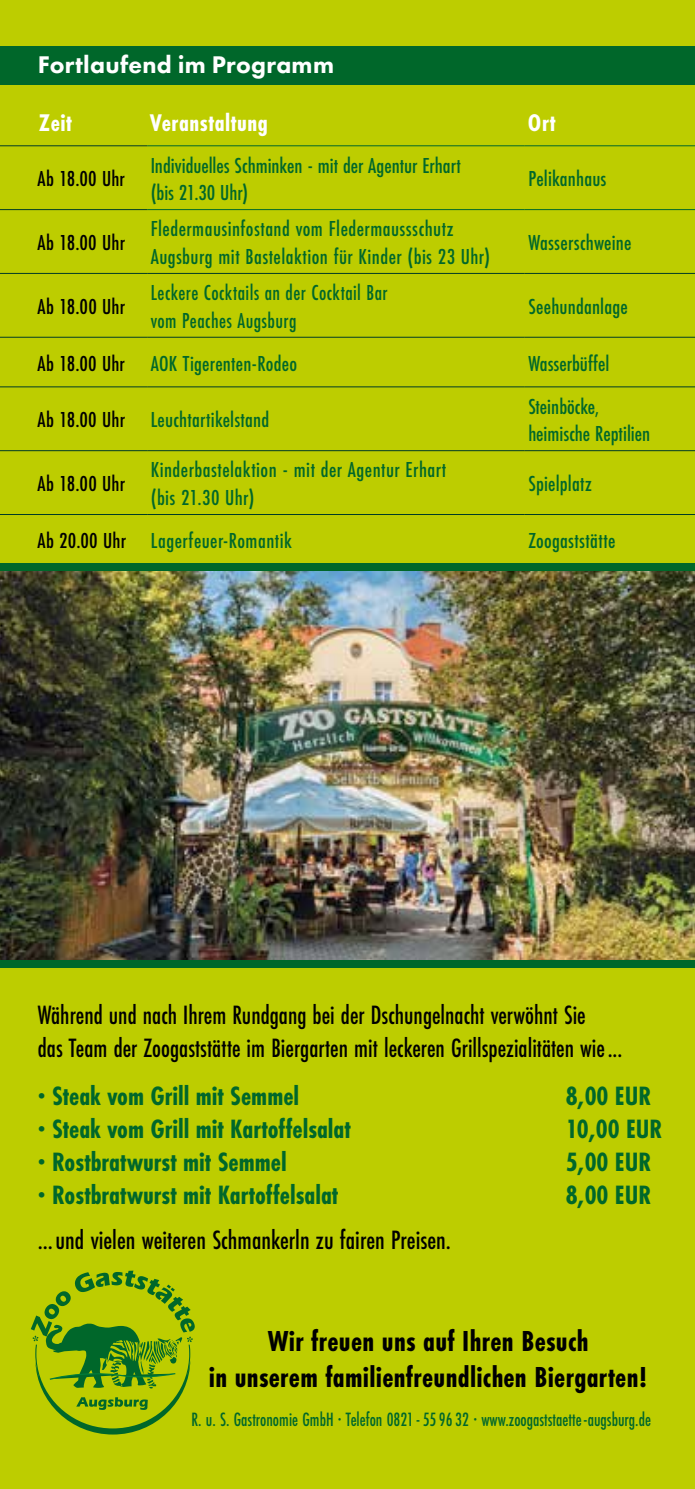
<style>
.page{position:relative;width:695px;height:1489px;background:#fff}
.page>*{position:absolute;margin:0;border:0;box-sizing:border-box;transform-origin:0 0}
.t1{font:700 30px/36px "Futura PT Cond";letter-spacing:.01em;color:#000;text-align:center}
.t2{font:700 27.5px "Futura PT Cond";color:#00672a}
.t3{font:500 27.5px/33px "Futura PT Cond";color:#000;scale:.95 1}
.t4{font:500 27.5px "Futura PT Cond";color:#000}
.t5{font:800 25px "Futura PT";letter-spacing:.01em;color:#fff}
.t6{font:700 25px "Futura PT Cond";letter-spacing:.02em;color:#fff}
.t7{font:500 22.5px/27.5px "Futura PT Cond";letter-spacing:.015em;color:#00672a}
.t8{font:500 22.5px/27.5px "Futura PT Cond";letter-spacing:.015em;color:#00672a;scale:.95 1}
.t9{font:500 22.5px "Futura PT Cond";letter-spacing:.005em;color:#000}
.t10{font:500 20px "Futura PT Cond";color:#00672a;scale:.91 1}
.s1{color:#000}
</style>
<div class="page">
<div style="left:0;top:0;width:694px;height:1488px;background:#bdcd00"></div>
<hr style="left:0;top:145px;width:147px;height:1px;background:#003b26">
<hr style="left:0;top:209px;width:147px;height:1px;background:#003b26">
<hr style="left:0;top:273px;width:147px;height:1px;background:#003b26">
<hr style="left:147px;top:273px;width:377px;height:1px;background:#003b26">
<hr style="left:524px;top:273px;width:170px;height:1px;background:#003b26">
<hr style="left:0;top:337px;width:147px;height:1px;background:#003b26">
<hr style="left:147px;top:337px;width:377px;height:1px;background:#003b26">
<hr style="left:524px;top:337px;width:170px;height:1px;background:#003b26">
<hr style="left:0;top:386px;width:147px;height:1px;background:#003b26">
<hr style="left:147px;top:386px;width:377px;height:1px;background:#003b26">
<hr style="left:524px;top:386px;width:170px;height:1px;background:#003b26">
<hr style="left:0;top:450px;width:147px;height:1px;background:#003b26">
<hr style="left:147px;top:450px;width:377px;height:1px;background:#003b26">
<hr style="left:524px;top:450px;width:170px;height:1px;background:#003b26">
<hr style="left:0;top:514px;width:147px;height:1px;background:#003b26">
<hr style="left:147px;top:514px;width:377px;height:1px;background:#003b26">
<hr style="left:524px;top:514px;width:170px;height:1px;background:#003b26">
<hr style="left:147px;top:145px;width:377px;height:1px;background:#00672a">
<hr style="left:524px;top:145px;width:170px;height:1px;background:#00672a">
<hr style="left:147px;top:209px;width:377px;height:1px;background:#00672a">
<hr style="left:524px;top:209px;width:170px;height:1px;background:#00672a">
<div style="left:0;top:47px;width:694px;height:38px;background:#00672a"></div>
<img style="left:0;top:571px;width:694px;height:389px">
<div style="left:0;top:960px;width:694px;height:7px;background:#00672a"></div>
<svg style="left:31px;top:1270px;width:164px;height:164px"></svg>
<div style="left:0;top:563px;width:694px;height:8px;background:#00672a"></div>
<p class="t5" style="left:38px;top:49px;width:298px">Fortlaufend im Programm</p>
<p class="t6" style="left:39px;top:109px;width:34px">Zeit</p>
<p class="t6" style="left:150px;top:108px;width:119px">Veranstaltung</p>
<p class="t6" style="left:528px;top:109px;width:29px">Ort</p>
<p class="t9" style="left:37px;top:165px;width:89px">Ab 18.00 Uhr</p>
<p class="t7" style="left:151px;top:151px;width:311px">Individuelles Schminken - mit der Agentur Erhart (bis 21.30 Uhr)</p>
<p class="t7" style="left:528px;top:165px;width:80px">Pelikanhaus</p>
<p class="t9" style="left:37px;top:229px;width:89px">Ab 18.00 Uhr</p>
<p class="t7" style="left:151px;top:215px;width:341px">Fledermausinfostand vom Fledermaussschutz<br>Augsburg mit Bastelaktion für Kinder (bis 23 Uhr)</p>
<p class="t7" style="left:528px;top:229px;width:105px">Wasserschweine</p>
<p class="t9" style="left:37px;top:293px;width:89px">Ab 18.00 Uhr</p>
<p class="t8" style="left:151px;top:279px;width:251px">Leckere Cocktails an der Cocktail Bar vom Peaches Augsburg</p>
<p class="t7" style="left:528px;top:292px;width:101px">Seehundanlage</p>
<p class="t7" style="left:37px;top:349px;width:261px"><span class="s1">Ab 18.00 Uhr</span> AOK Tigerenten-Rodeo</p>
<p class="t7" style="left:528px;top:349px;width:83px">Wasserbüffel</p>
<p class="t7" style="left:37px;top:406px;width:233px"><span class="s1">Ab 18.00 Uhr</span> Leuchtartikelstand</p>
<p class="t7" style="left:528px;top:392px;width:123px">Steinböcke, heimische Reptilien</p>
<p class="t9" style="left:37px;top:470px;width:89px">Ab 18.00 Uhr</p>
<p class="t7" style="left:151px;top:456px;width:297px">Kinderbastelaktion - mit der Agentur Erhart (bis 21.30 Uhr)</p>
<p class="t7" style="left:528px;top:470px;width:65px">Spielplatz</p>
<p class="t7" style="left:37px;top:526px;width:256px"><span class="s1">Ab 20.00 Uhr</span> Lagerfeuer-Romantik</p>
<p class="t7" style="left:528px;top:526px;width:88px">Zoogaststätte</p>
<p class="t3" style="left:38px;top:998px;width:616px">Während und nach Ihrem Rundgang bei der Dschungelnacht verwöhnt Sie<br>das Team der Zoogaststätte im Biergarten mit leckeren Grillspezialitäten wie...</p>
<p class="t2" style="left:38px;top:1079px;width:263px">· Steak vom Grill mit Semmel</p>
<p class="t2" style="left:565px;top:1079px;width:87px">8,00 EUR</p>
<p class="t2" style="left:38px;top:1112px;width:314px">· Steak vom Grill mit Kartoffelsalat</p>
<p class="t2" style="left:565px;top:1112px;width:98px">10,00 EUR</p>
<p class="t2" style="left:38px;top:1145px;width:250px">· Rostbratwurst mit Semmel</p>
<p class="t2" style="left:565px;top:1145px;width:87px">5,00 EUR</p>
<p class="t2" style="left:38px;top:1178px;width:302px">· Rostbratwurst mit Kartoffelsalat</p>
<p class="t2" style="left:565px;top:1178px;width:87px">8,00 EUR</p>
<p class="t4" style="left:38px;top:1223px;width:414px">...und vielen weiteren Schmankerln zu fairen Preisen.</p>
<h1 class="t1" style="left:209px;top:1322px;width:440px">Wir freuen uns auf Ihren Besuch<br>in unserem familienfreundlichen Biergarten!</h1>
<p class="t10" style="left:191px;top:1407px;width:506px">R. u. S. Gastronomie GmbH · Telefon 0821- 55 96 32 · www.zoogaststaette-augsburg.de</p>
</div>
